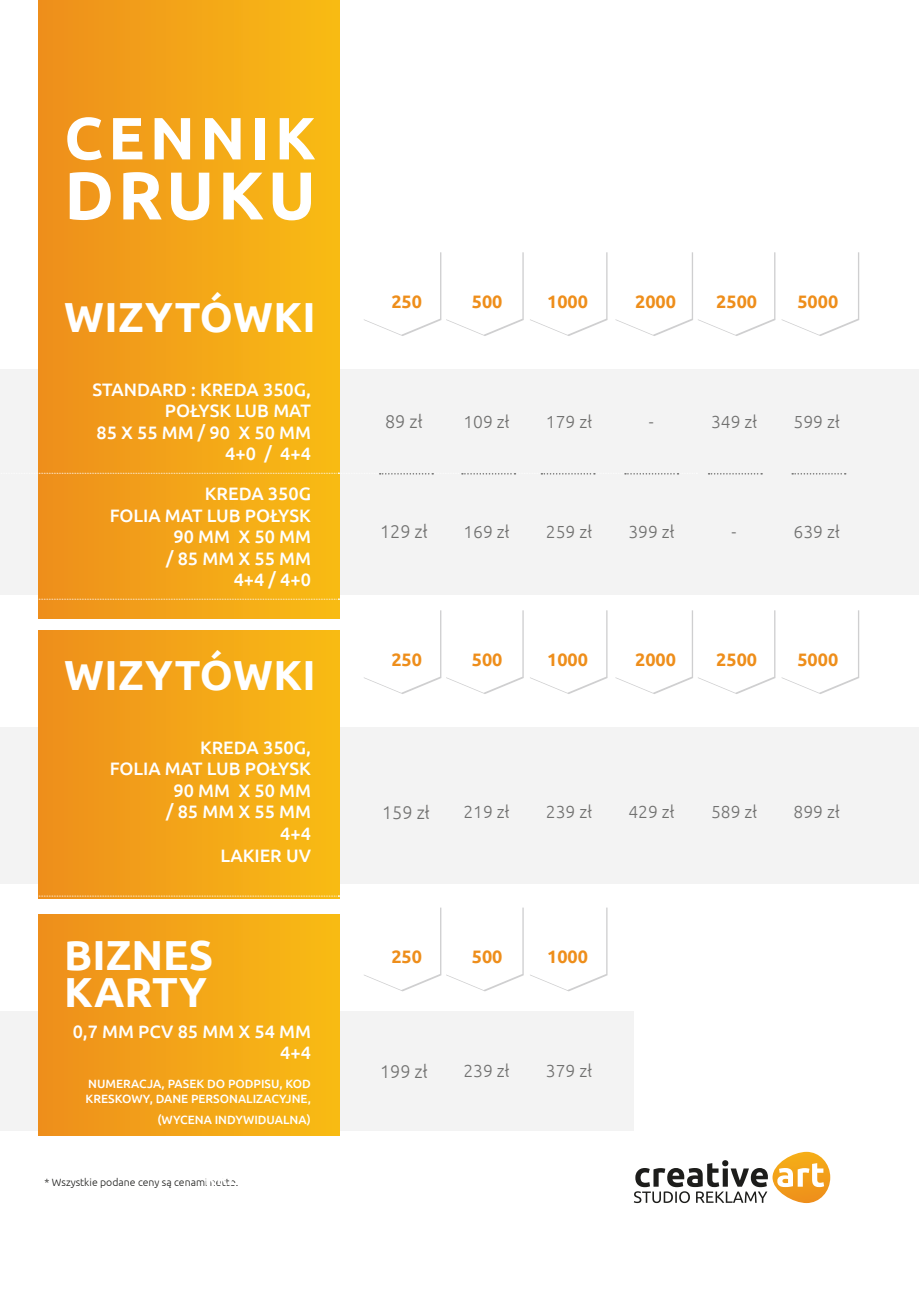
<style>
.page{position:relative;width:919px;height:1289px;background:#fff}
.page>*{position:absolute;margin:0;border:0;box-sizing:border-box;transform-origin:0 0}
.t1{font:700 67.5px "Ubuntu";letter-spacing:.055em;color:#fff}
.t2{font:700 59.55px "Ubuntu";letter-spacing:.09em;color:#fff}
.t3{font:700 42px/37.5px "Ubuntu";letter-spacing:.01em;color:#fff}
.t4{font:300 18.3px "Ubuntu";color:#70706f}
.t5{font:500 18px/21.6px "Ubuntu";color:#fff;text-align:right}
.t6{font:700 18px "Ubuntu";color:#ee8e1b}
.t7{font:300 17.4px "Ubuntu";color:#70706f}
.t8{font:500 12px/14.4px "Ubuntu";color:#fff}
.t9{font:300 10.5px "Ubuntu";color:#1d1d1b}
</style>
<div class="page">
<div style="left:0;top:369px;width:918px;height:226px;background:#f3f3f3"></div>
<div style="left:0;top:727px;width:918px;height:156px;background:#f3f3f3"></div>
<div style="left:0;top:1011px;width:633px;height:119px;background:#f3f3f3"></div>
<div style="left:38px;top:0;width:302px;height:281px;background:linear-gradient(to right,#ee8e1c,#f8bc14)"></div>
<div style="left:38px;top:272px;width:302px;height:347px;background:linear-gradient(to right,#ee8e1c,#f8bc14)"></div>
<div style="left:38px;top:630px;width:302px;height:268px;background:linear-gradient(to right,#ee8f1c,#f8bc15)"></div>
<div style="left:38px;top:914px;width:302px;height:221px;background:linear-gradient(to right,#ee8e1c,#f8bc14)"></div>
<svg style="left:364px;top:252px;width:243px;height:84px"></svg>
<svg style="left:364px;top:610px;width:243px;height:84px"></svg>
<svg style="left:364px;top:907px;width:243px;height:84px"></svg>
<svg style="left:615px;top:252px;width:244px;height:84px"></svg>
<svg style="left:615px;top:610px;width:244px;height:84px"></svg>
<svg style="left:772px;top:1151px;width:58px;height:51px"></svg>
<svg style="left:777px;top:1163px;width:47px;height:24px"></svg>
<svg style="left:38px;top:599px;width:302px;height:1px"></svg>
<svg style="left:38px;top:895px;width:302px;height:1px"></svg>
<svg style="left:634px;top:1160px;width:133px;height:42px"></svg>
<svg style="left:38px;top:473px;width:641px;height:1px"></svg>
<svg style="left:708px;top:473px;width:54px;height:1px"></svg>
<svg style="left:792px;top:473px;width:53px;height:1px"></svg>
<h2 class="t2" style="left:64px;top:102px;width:253px">CENNIK</h2>
<h1 class="t1" style="left:64px;top:154px;width:253px">DRUKU</h1>
<h3 class="t3" style="left:64px;top:298px;width:253px">WIZYTÓWKI</h3>
<p class="t5" style="left:92px;top:378px;width:220px">STANDARD : KREDA 350G,<br>POŁYSK LUB MAT<br>85 X 55 MM / 90 X 50 MM<br>4+0 / 4+4</p>
<p class="t5" style="left:110px;top:482px;width:203px">KREDA 350G<br>FOLIA MAT LUB POŁYSK<br>90 MM X 50 MM<br>/ 85 MM X 55 MM<br>4+4 / 4+0</p>
<h3 class="t3" style="left:64px;top:656px;width:253px">WIZYTÓWKI</h3>
<p class="t5" style="left:110px;top:735px;width:203px">KREDA 350G,<br>FOLIA MAT LUB POŁYSK<br>90 MM X 50 MM<br>/ 85 MM X 55 MM<br>4+4<br>LAKIER UV</p>
<h3 class="t3" style="left:64px;top:935px;width:150px">BIZNES<br>KARTY</h3>
<p class="t5" style="left:73px;top:1019px;width:240px">0,7 MM PCV 85 MM X 54 MM<br>4+4</p>
<p class="t8" style="left:86px;top:1076px;width:227px">NUMERACJA, PASEK DO PODPISU, KOD<br>KRESKOWY, DANE PERSONALIZACYJNE,</p>
<p class="t8" style="left:157px;top:1112px;width:155px">(WYCENA INDYWIDUALNA)</p>
<p class="t9" style="left:45px;top:1175px;width:195px">* Wszystkie podane ceny są cenami netto.</p>
<p class="t6" style="left:391px;top:291px;width:32px">250</p>
<p class="t6" style="left:472px;top:291px;width:32px">500</p>
<p class="t6" style="left:547px;top:291px;width:42px">1000</p>
<p class="t6" style="left:635px;top:291px;width:42px">2000</p>
<p class="t6" style="left:716px;top:291px;width:42px">2500</p>
<p class="t6" style="left:797px;top:291px;width:42px">5000</p>
<p class="t4" style="left:385px;top:410px;width:39px">89 zł</p>
<p class="t7" style="left:463px;top:411px;width:47px">109 zł</p>
<p class="t7" style="left:546px;top:411px;width:47px">179 zł</p>
<p class="t7" style="left:649px;top:411px;width:6px">-</p>
<p class="t7" style="left:711px;top:411px;width:47px">349 zł</p>
<p class="t7" style="left:793px;top:411px;width:47px">599 zł</p>
<p class="t4" style="left:380px;top:521px;width:49px">129 zł</p>
<p class="t7" style="left:463px;top:521px;width:47px">169 zł</p>
<p class="t7" style="left:546px;top:521px;width:47px">259 zł</p>
<p class="t7" style="left:628px;top:521px;width:47px">399 zł</p>
<p class="t7" style="left:731px;top:521px;width:6px">-</p>
<p class="t7" style="left:793px;top:521px;width:47px">639 zł</p>
<p class="t6" style="left:391px;top:649px;width:32px">250</p>
<p class="t6" style="left:472px;top:649px;width:32px">500</p>
<p class="t6" style="left:547px;top:649px;width:42px">1000</p>
<p class="t6" style="left:635px;top:649px;width:42px">2000</p>
<p class="t6" style="left:716px;top:649px;width:42px">2500</p>
<p class="t6" style="left:797px;top:649px;width:42px">5000</p>
<p class="t4" style="left:382px;top:801px;width:49px">159 zł</p>
<p class="t7" style="left:463px;top:801px;width:47px">219 zł</p>
<p class="t7" style="left:546px;top:801px;width:47px">239 zł</p>
<p class="t7" style="left:628px;top:801px;width:47px">429 zł</p>
<p class="t7" style="left:711px;top:801px;width:47px">589 zł</p>
<p class="t7" style="left:793px;top:801px;width:47px">899 zł</p>
<p class="t6" style="left:391px;top:946px;width:32px">250</p>
<p class="t6" style="left:472px;top:946px;width:32px">500</p>
<p class="t6" style="left:547px;top:946px;width:42px">1000</p>
<p class="t4" style="left:380px;top:1060px;width:49px">199 zł</p>
<p class="t7" style="left:463px;top:1060px;width:47px">239 zł</p>
<p class="t7" style="left:546px;top:1060px;width:47px">379 zł</p>
</div>
